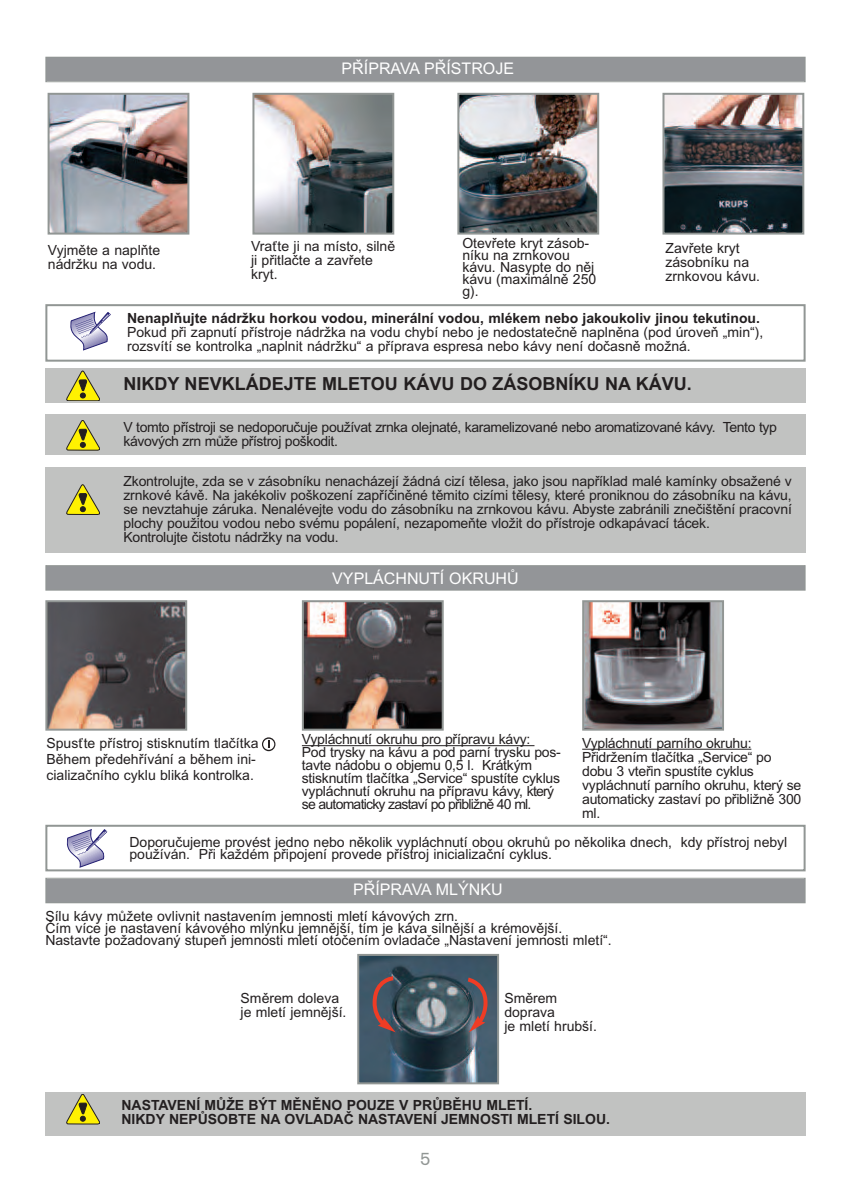
<style>
.page{position:relative;width:851px;height:1191px;background:#fff}
.page>*{position:absolute;margin:0;border:0;box-sizing:border-box;transform-origin:0 0}
.t1{font:700 18px "Arial CE";color:#231f20}
.t2{font:18px "Akzidenz Grotesk BE";color:#919694}
.t3{font:16px "Arial CE";color:#fff}
.t4{font:14px/14px "Arial CE";letter-spacing:-.01em;color:#231f20}
.t5{font:700 14px/14px "Arial CE";color:#231f20}
.t6{font:14px/14px "Arial CE";letter-spacing:-.03em;color:#231f20}
</style>
<div class="page">
<img style="left:360px;top:957px;width:136px;height:124px">
<div style="left:357px;top:954px;width:142px;height:130px;border:2px solid #919694"></div>
<svg style="left:370px;top:974px;width:27px;height:58px;background:#5f4f58"></svg>
<svg style="left:464px;top:975px;width:25px;height:57px"></svg>
<div style="left:45px;top:824px;width:760px;height:47px;border:2px solid #919694"></div>
<div style="left:45px;top:467px;width:760px;height:86px;background:#c1c2c1"></div>
<hr style="left:302px;top:745px;width:232px;height:1px;background:#231f20">
<div style="left:45px;top:1092px;width:760px;height:43px;background:#c1c2c1"></div>
<svg style="left:67px;top:829px;width:40px;height:39px"></svg>
<svg style="left:67px;top:484px;width:33px;height:30px"></svg>
<div style="left:45px;top:414px;width:760px;height:41px;background:#c1c2c1"></div>
<svg style="left:67px;top:420px;width:33px;height:30px"></svg>
<div style="left:45px;top:368px;width:760px;height:35px;background:#c1c2c1"></div>
<svg style="left:67px;top:371px;width:33px;height:30px"></svg>
<svg style="left:67px;top:1094px;width:33px;height:30px"></svg>
<div style="left:45px;top:304px;width:760px;height:58px;border:2px solid #919694"></div>
<svg style="left:70px;top:312px;width:41px;height:38px"></svg>
<div style="left:46px;top:58px;width:758px;height:23px;background:#939598"></div>
<div style="left:45px;top:57px;width:760px;height:25px;border:1px solid #919694"></div>
<img style="left:51px;top:96px;width:135px;height:136px">
<div style="left:48px;top:93px;width:141px;height:142px;border:2px solid #919694"></div>
<img style="left:255px;top:96px;width:136px;height:136px">
<div style="left:252px;top:93px;width:142px;height:142px;border:2px solid #919694"></div>
<img style="left:460px;top:96px;width:136px;height:136px">
<div style="left:457px;top:93px;width:142px;height:142px;border:2px solid #919694"></div>
<img style="left:665px;top:96px;width:136px;height:136px">
<div style="left:662px;top:93px;width:142px;height:142px;border:2px solid #919694"></div>
<img style="left:48px;top:603px;width:136px;height:124px">
<div style="left:45px;top:600px;width:142px;height:130px;border:2px solid #919694"></div>
<img style="left:305px;top:603px;width:135px;height:124px">
<div style="left:302px;top:600px;width:141px;height:130px;border:2px solid #919694"></div>
<hr style="left:582px;top:749px;width:169px;height:1px;background:#231f20">
<img style="left:585px;top:603px;width:136px;height:124px">
<div style="left:582px;top:600px;width:142px;height:130px;border:2px solid #919694"></div>
<div style="left:46px;top:878px;width:758px;height:24px;background:#939598"></div>
<div style="left:45px;top:877px;width:760px;height:26px;border:1px solid #919694"></div>
<div style="left:46px;top:566px;width:758px;height:23px;background:#939598"></div>
<div style="left:45px;top:565px;width:760px;height:25px;border:1px solid #919694"></div>
<svg style="left:262px;top:737px;width:13px;height:14px"></svg>
<p class="t3" style="left:341px;top:62px;width:174px">PŘÍPRAVA PŘÍSTROJE</p>
<p class="t4" style="left:48px;top:244px;width:114px">Vyjměte a naplňte nádržku na vodu.</p>
<p class="t4" style="left:251px;top:240px;width:146px">Vraťte ji na místo, silně ji přitlačte a zavřete kryt.</p>
<p class="t4" style="left:462px;top:238px;width:135px;line-height:12px">Otevřete kryt zásob&shy;níku na zrnkovou kávu. Nasypte do něj kávu (maximálně 250 g).</p>
<p class="t4" style="left:665px;top:242px;width:96px">Zavřete kryt zásobníku na zrnkovou kávu.</p>
<p class="t5" style="left:127px;top:312px;width:634px">Nenaplňujte nádržku horkou vodou, minerální vodou, mlékem nebo jakoukoliv jinou tekutinou.</p>
<p class="t4" style="left:127px;top:326px;width:637px">Pokud při zapnutí přístroje nádržka na vodu chybí nebo je nedostatečně naplněna (pod úroveň „min“), rozsvítí se kontrolka „naplnit nádržku“ a příprava espresa nebo kávy není dočasně možná.</p>
<p class="t1" style="left:123px;top:377px;width:570px">NIKDY NEVKLÁDEJTE MLETOU KÁVU DO ZÁSOBNÍKU NA KÁVU.</p>
<p class="t6" style="left:123px;top:421px;width:655px">V tomto přístroji se nedoporučuje používat zrnka olejnaté, karamelizované nebo aromatizované kávy. Tento typ kávových zrn může přístroj poškodit.</p>
<p class="t4" style="left:123px;top:475px;width:670px">Zkontrolujte, zda se v zásobníku nenacházejí žádná cizí tělesa, jako jsou například malé kamínky obsažené v zrnkové kávě. Na jakékoliv poškození zapříčiněné těmito cizími tělesy, které proniknou do zásobníku na kávu, se nevztahuje záruka. Nenalévejte vodu do zásobníku na zrnkovou kávu. Abyste zabránili znečištění pracovní plochy použitou vodou nebo svému popálení, nezapomeňte vložit do přístroje odkapávací tácek.<br>Kontrolujte čistotu nádržky na vodu.</p>
<p class="t3" style="left:332px;top:573px;width:188px">VYPLÁCHNUTÍ OKRUHŮ</p>
<p class="t4" style="left:46px;top:736px;width:226px;line-height:16px">Spusťte přístroj stisknutím tlačítka .<br>Během předehřívání a během ini&shy;cializačního cyklu bliká kontrolka.</p>
<p class="t4" style="left:302px;top:734px;width:260px;line-height:13px">Vypláchnutí okruhu pro přípravu kávy:<br>Pod trysky na kávu a pod parní trysku pos&shy;tavte nádobu o objemu 0,5 l. Krátkým stisknutím tlačítka „Service“ spustíte cyklus vypláchnutí okruhu na přípravu kávy, který se automaticky zastaví po přibližně 40 ml.</p>
<p class="t4" style="left:582px;top:737px;width:221px">Vypláchnutí parního okruhu:<br>Přidržením tlačítka „Service“ po dobu 3 vteřin spustíte cyklus vypláchnutí parního okruhu, který se automaticky zastaví po přibližně 300 ml.</p>
<p class="t4" style="left:129px;top:837px;width:659px;line-height:12px">Doporučujeme provést jedno nebo několik vypláchnutí obou okruhů po několika dnech, kdy přístroj nebyl používán. Při každém připojení provede přístroj inicializační cyklus.</p>
<p class="t3" style="left:353px;top:883px;width:151px">PŘÍPRAVA MLÝNKU</p>
<p class="t4" style="left:45px;top:911px;width:568px;line-height:12px">Sílu kávy můžete ovlivnit nastavením jemnosti mletí kávových zrn.<br>Čím více je nastavení kávového mlýnku jemnější, tím je káva silnější a krémovější.<br>Nastavte požadovaný stupeň jemnosti mletí otočením ovladače „Nastavení jemnosti mletí“.</p>
<p class="t4" style="left:240px;top:992px;width:107px">Směrem doleva je mletí jemnější.</p>
<p class="t4" style="left:504px;top:992px;width:94px">Směrem doprava<br>je mletí hrubší.</p>
<p class="t5" style="left:121px;top:1099px;width:490px">NASTAVENÍ MŮŽE BÝT MĚNĚNO POUZE V PRŮBĚHU MLETÍ.<br>NIKDY NEPŮSOBTE NA OVLADAČ NASTAVENÍ JEMNOSTI MLETÍ SILOU.</p>
<p class="t2" style="left:420px;top:1152px;width:12px">5</p>
</div>
